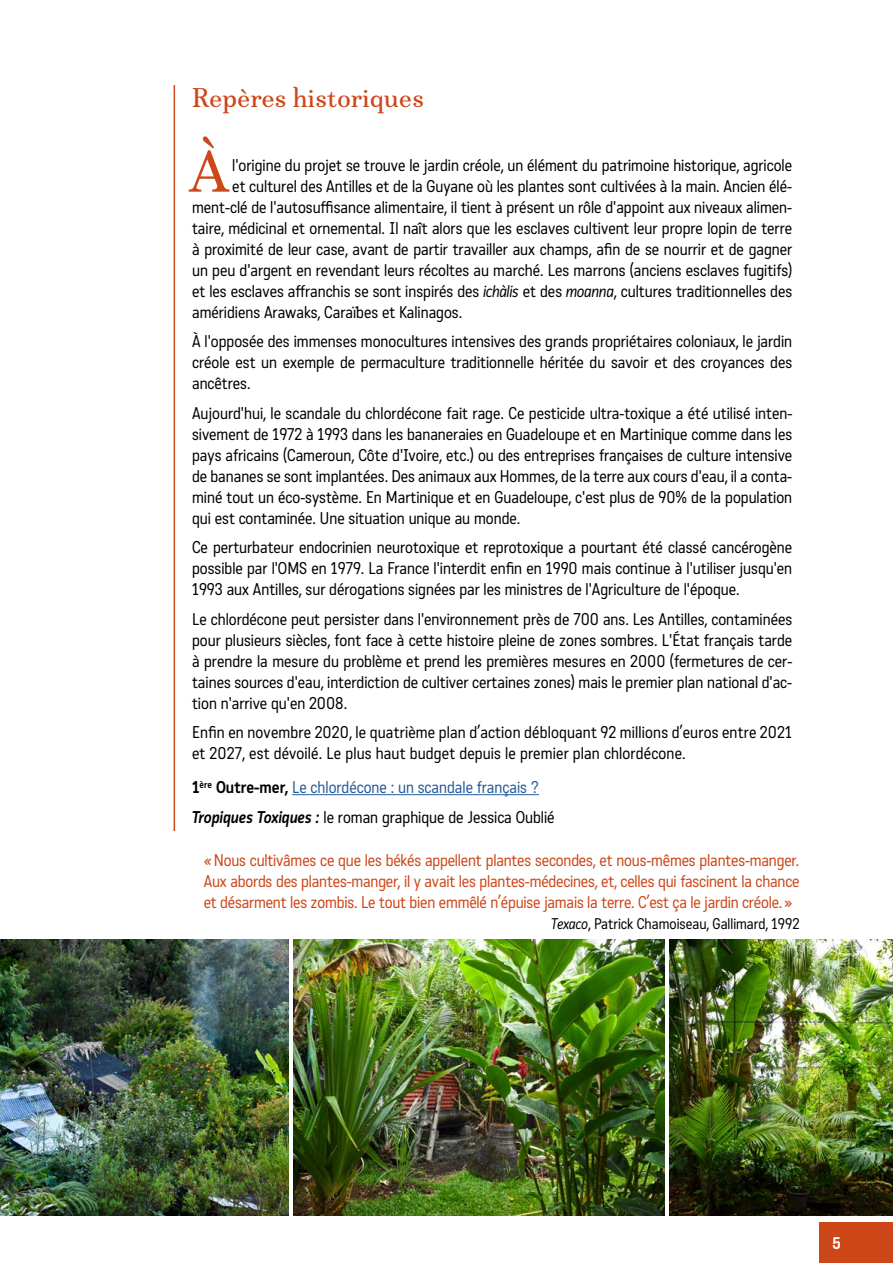
<style>
.page{position:relative;width:893px;height:1263px;background:#fff}
.page>*{position:absolute;margin:0;border:0;box-sizing:border-box;transform-origin:0 0}
.t1{font:59.1px "Marcia";color:#cd4719}
.t2{font:27px "Marcia";color:#cd4719}
.t3{font:16.5px/21px "Katarine";color:#000;text-align:justify}
.t4{font:16.5px/21px "Katarine";letter-spacing:-.01em;color:#cd4719;text-align:justify}
.t5{font:16.5px/29.5px "Katarine";color:#275b9b}
.t6{font:600 16.5px "Katarine";color:#fff}
.t7{font:15px "Katarine";color:#000}
.s1{font-style:italic}
.s2{font-weight:600;color:#000}
.s3{font-weight:600;font-style:italic;color:#000}
.s4{color:#000}
</style>
<div class="page">
<div style="left:819px;top:1223px;width:74px;height:40px;background:#cd4719"></div>
<hr style="left:174px;top:85px;width:1px;height:746px;background:#cd4719">
<hr style="left:292px;top:794px;width:247px;height:1px;background:#275b9b">
<img style="left:294px;top:939px;width:370px;height:276px">
<img style="left:669px;top:939px;width:224px;height:276px">
<img style="left:0;top:939px;width:288px;height:276px">
<h2 class="t2" style="left:192px;top:81px;width:234px">Repères historiques</h2>
<h1 class="t1" style="left:189px;top:134px;width:42px">À</h1>
<p class="t3" style="left:232px;top:155px;width:561px">l'origine du projet se trouve le jardin créole, un élément du patrimoine historique, agricole</p>
<p class="t3" style="left:232px;top:176px;width:561px">et culturel des Antilles et de la Guyane où les plantes sont cultivées à la main. Ancien élé-</p>
<p class="t3" style="left:192px;top:197px;width:601px">ment-clé de l'autosuffisance alimentaire, il tient à présent un rôle d'appoint aux niveaux alimen-</p>
<p class="t3" style="left:192px;top:218px;width:601px">taire, médicinal et ornemental. Il naît alors que les esclaves cultivent leur propre lopin de terre</p>
<p class="t3" style="left:192px;top:239px;width:602px">à proximité de leur case, avant de partir travailler aux champs, afin de se nourrir et de gagner</p>
<p class="t3" style="left:192px;top:260px;width:602px">un peu d'argent en revendant leurs récoltes au marché. Les marrons (anciens esclaves fugitifs)</p>
<p class="t3" style="left:192px;top:281px;width:602px">et les esclaves affranchis se sont inspirés des <span class="s1">ichàlis</span> et des <span class="s1">moanna</span>, cultures traditionnelles des</p>
<p class="t3" style="left:192px;top:302px;width:272px">améridiens Arawaks, Caraïbes et Kalinagos.</p>
<p class="t3" style="left:192px;top:331px;width:602px">À l'opposée des immenses monocultures intensives des grands propriétaires coloniaux, le jardin créole est un exemple de permaculture traditionnelle héritée du savoir et des croyances des ancêtres.</p>
<p class="t3" style="left:192px;top:403px;width:602px">Aujourd'hui, le scandale du chlordécone fait rage. Ce pesticide ultra-toxique a été utilisé inten&shy;sivement de 1972 à 1993 dans les bananeraies en Guadeloupe et en Martinique comme dans les pays africains (Cameroun, Côte d'Ivoire, etc.) ou des entreprises françaises de culture intensive de bananes se sont implantées. Des animaux aux Hommes, de la terre aux cours d'eau, il a conta&shy;miné tout un éco-système. En Martinique et en Guadeloupe, c'est plus de 90% de la population qui est contaminée. Une situation unique au monde.</p>
<p class="t3" style="left:192px;top:537px;width:602px">Ce perturbateur endocrinien neurotoxique et reprotoxique a pourtant été classé cancérogène possible par l'OMS en 1979. La France l'interdit enfin en 1990 mais continue à l'utiliser jusqu'en 1993 aux Antilles, sur dérogations signées par les ministres de l'Agriculture de l'époque.</p>
<p class="t3" style="left:192px;top:609px;width:602px">Le chlordécone peut persister dans l'environnement près de 700 ans. Les Antilles, contaminées pour plusieurs siècles, font face à cette histoire pleine de zones sombres. L'État français tarde à prendre la mesure du problème et prend les premières mesures en 2000 (fermetures de cer&shy;taines sources d'eau, interdiction de cultiver certaines zones) mais le premier plan national d'ac&shy;tion n'arrive qu'en 2008.</p>
<p class="t3" style="left:192px;top:722px;width:602px">Enfin en novembre 2020, le quatrième plan d’action débloquant 92 millions d’euros entre 2021 et 2027, est dévoilé. Le plus haut budget depuis le premier plan chlordécone.</p>
<p class="t5" style="left:192px;top:773px;width:364px"><span class="s2">1</span><sup>ère</sup> <span class="s2">Outre-mer,</span> Le chlordécone : un scandale français ?<br><span class="s3">Tropiques Toxiques :</span> <span class="s4">le roman graphique de Jessica Oublié</span></p>
<p class="t4" style="left:204px;top:849px;width:597px"><span class="s1">«</span>Nous cultivâmes ce que les békés appellent plantes secondes, et nous-mêmes plantes-manger.<br>Aux abords des plantes-manger, il y avait les plantes-médecines, et, celles qui fascinent la chance et désarment les zombis. Le tout bien emmêlé n’épuise jamais la terre. C’est ça le jardin créole.»</p>
<p class="t7" style="left:551px;top:915px;width:250px"><span class="s1">Texaco</span>, Patrick Chamoiseau, Gallimard, 1992</p>
<p class="t6" style="left:832px;top:1233px;width:11px">5</p>
</div>
